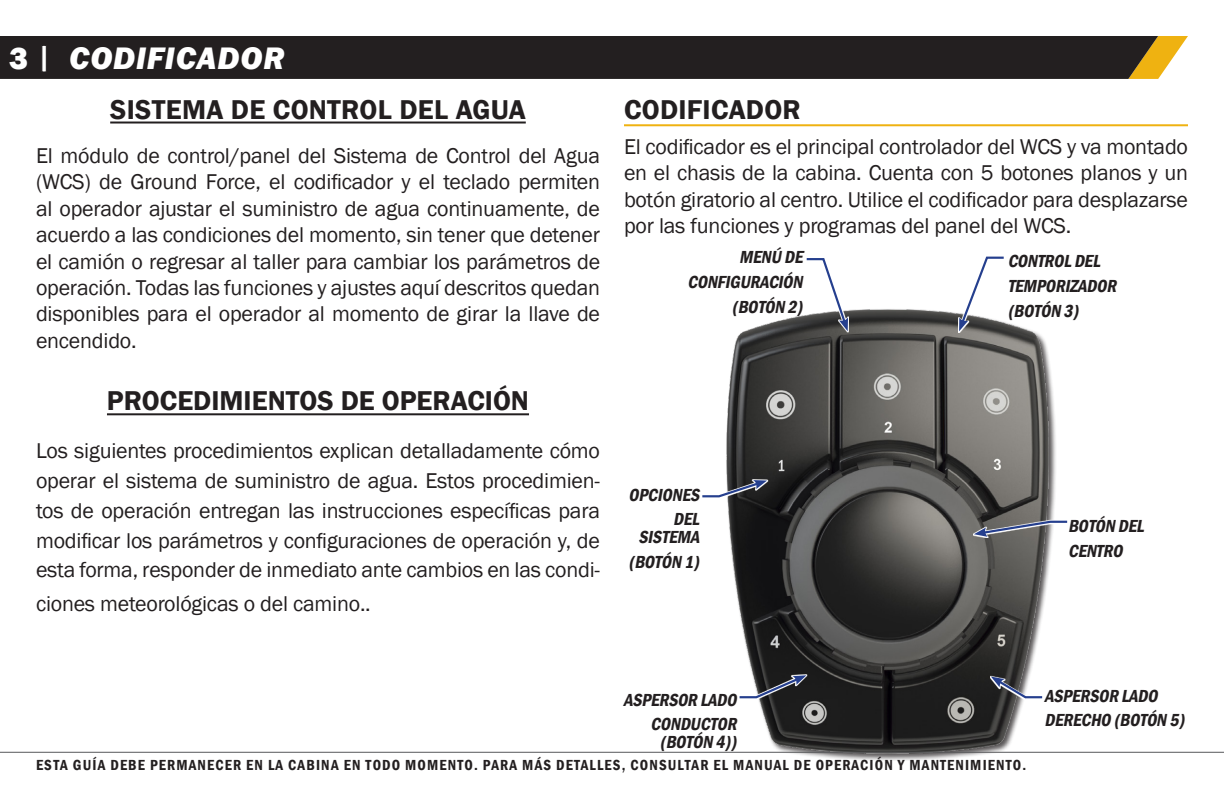
<style>
.page{position:relative;width:1224px;height:792px;background:#fff}
.page>*{position:absolute;margin:0;border:0;box-sizing:border-box;transform-origin:0 0}
.PAGE_HEAD{font:italic 800 32px "Franklin Gothic";letter-spacing:.03em;color:#fff}
.SUBHEAD_2_SPAN{font:600 28px "Franklin Gothic";color:#231f20}
.SUBHEAD_2{font:600 28px "Franklin Gothic";letter-spacing:.01em;color:#231f20}
.PARAGRAPH_HEAD{font:600 28px "Franklin Gothic";letter-spacing:.01em;color:#231f20}
.BODY_TEXT{font:22px/26.4px "Franklin Gothic";letter-spacing:-.01em;color:#231f20;text-align:justify}
.t1{font:italic 600 condensed 18px/18px "Franklin Gothic";color:#231f20;text-align:right}
.t2{font:600 condensed 15px "Franklin Gothic";letter-spacing:.075em;color:#231f20}
.s1{font-style:normal}
</style>
<div class="page">
<hr style="left:110px;top:122px;width:416px;height:2px;background:#231f20">
<hr style="left:107px;top:413px;width:422px;height:2px;background:#231f20">
<hr style="left:624px;top:124px;width:564px;height:2px;background:#efb211">
<img style="left:716px;top:309px;width:345px;height:445px">
<svg style="left:805px;top:309px;width:44px;height:23px"></svg>
<svg style="left:804px;top:258px;width:44px;height:73px"></svg>
<svg style="left:716px;top:479px;width:52px;height:20px"></svg>
<svg style="left:702px;top:480px;width:65px;height:19px"></svg>
<svg style="left:973px;top:520px;width:88px;height:18px"></svg>
<svg style="left:974px;top:520px;width:94px;height:17px"></svg>
<svg style="left:738px;top:674px;width:70px;height:26px"></svg>
<svg style="left:737px;top:675px;width:69px;height:24px"></svg>
<svg style="left:990px;top:675px;width:53px;height:25px"></svg>
<svg style="left:991px;top:677px;width:53px;height:22px"></svg>
<svg style="left:958px;top:309px;width:47px;height:24px"></svg>
<svg style="left:959px;top:256px;width:47px;height:75px"></svg>
<hr style="left:0;top:752px;width:1224px;height:1px;background:#57585a">
<svg style="left:1158px;top:36px;width:30px;height:43px"></svg>
<div style="left:0;top:36px;width:1158px;height:43px;background:#231f20"></div>
<p class="PAGE_HEAD" style="left:9px;top:38px;width:277px"><span class="s1">3 |</span> CODIFICADOR</p>
<p class="SUBHEAD_2" style="left:110px;top:92px;width:417px">SISTEMA DE CONTROL DEL AGUA</p>
<p class="BODY_TEXT" style="left:36px;top:143px;width:566px">El módulo de control/panel del Sistema de Control del Agua (WCS) de Ground Force, el codificador y el teclado permiten al operador ajustar el suministro de agua continuamente, de acuerdo a las condiciones del momento, sin tener que detener el camión o regresar al taller para cambiar los parámetros de operación. Todas las funciones y ajustes aquí descritos quedan disponibles para el operador al momento de girar la llave de encendido.</p>
<p class="SUBHEAD_2_SPAN" style="left:107px;top:384px;width:424px">PROCEDIMIENTOS DE OPERACIÓN</p>
<p class="BODY_TEXT" style="left:36px;top:436px;width:566px;line-height:29.8px">Los siguientes procedimientos explican detalladamente cómo operar el sistema de suministro de agua. Estos procedimien&shy;tos de operación entregan las instrucciones específicas para modificar los parámetros y configuraciones de operación y, de esta forma, responder de inmediato ante cambios en las condi-</p>
<p class="BODY_TEXT" style="left:36px;top:591px;width:336px">ciones meteorológicas o del camino..</p>
<p class="PARAGRAPH_HEAD" style="left:624px;top:92px;width:178px">CODIFICADOR</p>
<p class="BODY_TEXT" style="left:624px;top:134px;width:566px">El codificador es el principal controlador del WCS y va montado en el chasis de la cabina. Cuenta con 5 botones planos y un botón giratorio al centro. Utilice el codificador para desplazarse por las funciones y programas del panel del WCS.</p>
<p class="t1" style="left:739px;top:248px;width:69px">MENÚ DE</p>
<p class="t1" style="left:688px;top:273px;width:121px">CONFIGURACIÓN</p>
<p class="t1" style="left:732px;top:297px;width:76px">(BOTÓN 2)</p>
<p class="t1" style="left:1008px;top:252px;width:98px">CONTROLDEL</p>
<p class="t1" style="left:1008px;top:277px;width:114px">TEMPORIZADOR</p>
<p class="t1" style="left:1008px;top:301px;width:76px">(BOTÓN 3)</p>
<p class="t1" style="left:629px;top:485px;width:76px">OPCIONES</p>
<p class="t1" style="left:638px;top:510px;width:66px">DEL<br>SISTEMA</p>
<p class="t1" style="left:628px;top:553px;width:76px">(BOTÓN 1)</p>
<p class="t1" style="left:1068px;top:517px;width:81px">BOTÓN DEL</p>
<p class="t1" style="left:1068px;top:541px;width:60px">CENTRO</p>
<p class="t1" style="left:623px;top:691px;width:119px">ASPERSOR LADO</p>
<p class="t1" style="left:651px;top:715px;width:92px;text-align:center">CONDUCTOR (BOTÓN 4))</p>
<p class="t1" style="left:1044px;top:687px;width:119px">ASPERSOR LADO</p>
<p class="t1" style="left:1044px;top:711px;width:146px">DERECHO (BOTÓN 5)</p>
<p class="t2" style="left:36px;top:755px;width:992px">ESTA GUÍA DEBE PERMANECER EN LA CABINA EN TODO MOMENTO. PARA MÁS DETALLES, CONSULTAR EL MANUAL DE OPERACIÓN Y MANTENIMIENTO.</p>
</div>
